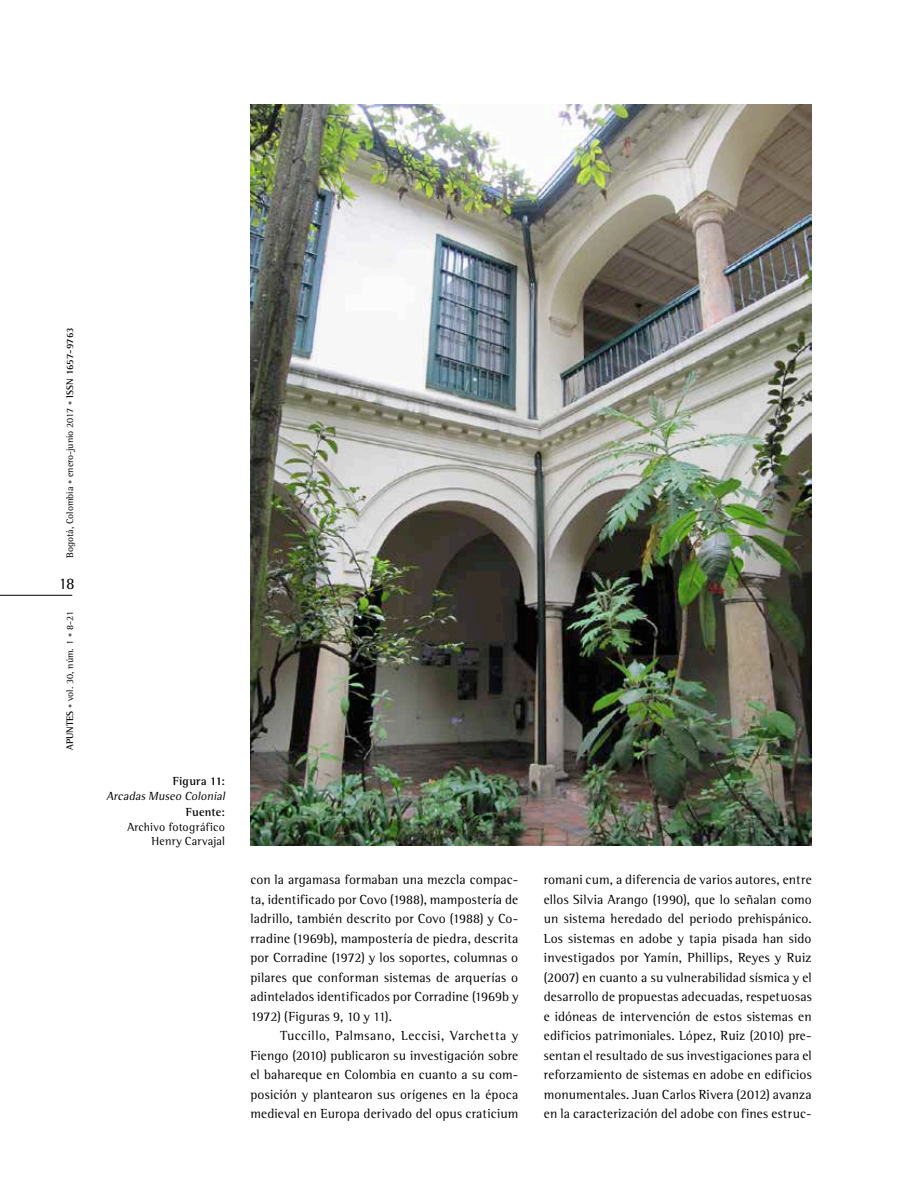
<style>
.page{position:relative;width:918px;height:1188px;background:#fff}
.page>*{position:absolute;margin:0;border:0;box-sizing:border-box;transform-origin:0 0}
.t1{font:16.5px "Agfa Rotis Semi Serif";color:#000}
.Body_Text{font:13.5px/19.5px "Agfa Rotis Semi Serif";letter-spacing:.01em;color:#000;text-align:justify}
.Pie_de_Foto_Texto_Fu{font:12px/14.4px "Agfa Rotis Semi Serif";letter-spacing:.015em;color:#000;text-align:right}
.Pie_de_Foto_Texto{font:italic 12px "Agfa Rotis Semi Serif";color:#000}
.Pie_de_Foto_Subtítul{font:700 12px "Agfa Rotis Semi Serif";letter-spacing:.005em;color:#000}
.t2{font:9.75px "Agfa Rotis Semi Serif";color:#000}
.s1{font-size:8.25px;color:#636466}
.s2{font-weight:700}
</style>
<div class="page">
<hr style="left:0;top:595px;width:72px;height:1px;background:#000">
<img style="left:250px;top:104px;width:562px;height:741px">
<p class="t2" style="left:64px;top:558px;width:232px;rotate:-90deg">Bogotá, Colombia <span class="s1">•</span> enero-junio 2017 <span class="s1">•</span> <span class="s2">ISSN 1657-9763</span></p>
<p class="t1" style="left:59px;top:574px;width:18px">18</p>
<p class="t2" style="left:64px;top:750px;width:140px;rotate:-90deg"><span class="s2">APUNTES</span> <span class="s1">•</span> vol. 30, núm. 1 <span class="s1">•</span> 8-21</p>
<p class="Pie_de_Foto_Subtítul" style="left:173px;top:774px;width:54px">Figura 11:</p>
<p class="Pie_de_Foto_Texto" style="left:106px;top:789px;width:122px">ArcadasMuseo Colonial</p>
<p class="Pie_de_Foto_Subtítul" style="left:186px;top:805px;width:41px">Fuente:</p>
<p class="Pie_de_Foto_Texto_Fu" style="left:127px;top:820px;width:99px">Archivo fotográfico<br>Henry Carvajal</p>
<p class="Body_Text" style="left:250px;top:870px;width:269px">con la argamasa formaban una mezcla compac&shy;ta, identificado por Covo (1988), mampostería de ladrillo, también descrito por Covo (1988) y Co&shy;rradine (1969b), mampostería de piedra, descrita por Corradine (1972) y los soportes, columnas o pilares que conforman sistemas de arquerías o adintelados identificados por Corradine (1969b y 1972) (Figuras 9, 10 y 11).</p>
<p class="Body_Text" style="left:250px;top:1026px;width:269px;text-indent:30px">Tuccillo, Palmsano, Leccisi, Varchetta y Fiengo (2010) publicaron su investigación sobre el bahareque en Colombia en cuanto a su com&shy;posición y plantearon sus orígenes en la época medieval en Europa derivado del opus craticium</p>
<p class="Body_Text" style="left:544px;top:870px;width:269px">romani cum, a diferencia de varios autores, entre ellos Silvia Arango (1990), que lo señalan como un sistema heredado del periodo prehispánico.<br>Los sistemas en adobe y tapia pisada han sido investigados por Yamín, Phillips, Reyes y Ruiz (2007) en cuanto a su vulnerabilidad sísmica y el desarrollo de propuestas adecuadas, respetuosas e idóneas de intervención de estos sistemas en edificios patrimoniales. López, Ruiz (2010) pre&shy;sentan el resultado de sus investigaciones para el reforzamiento de sistemas en adobe en edificios monumentales. Juan Carlos Rivera (2012) avanza en la caracterización del adobe con fines estruc-</p>
</div>
